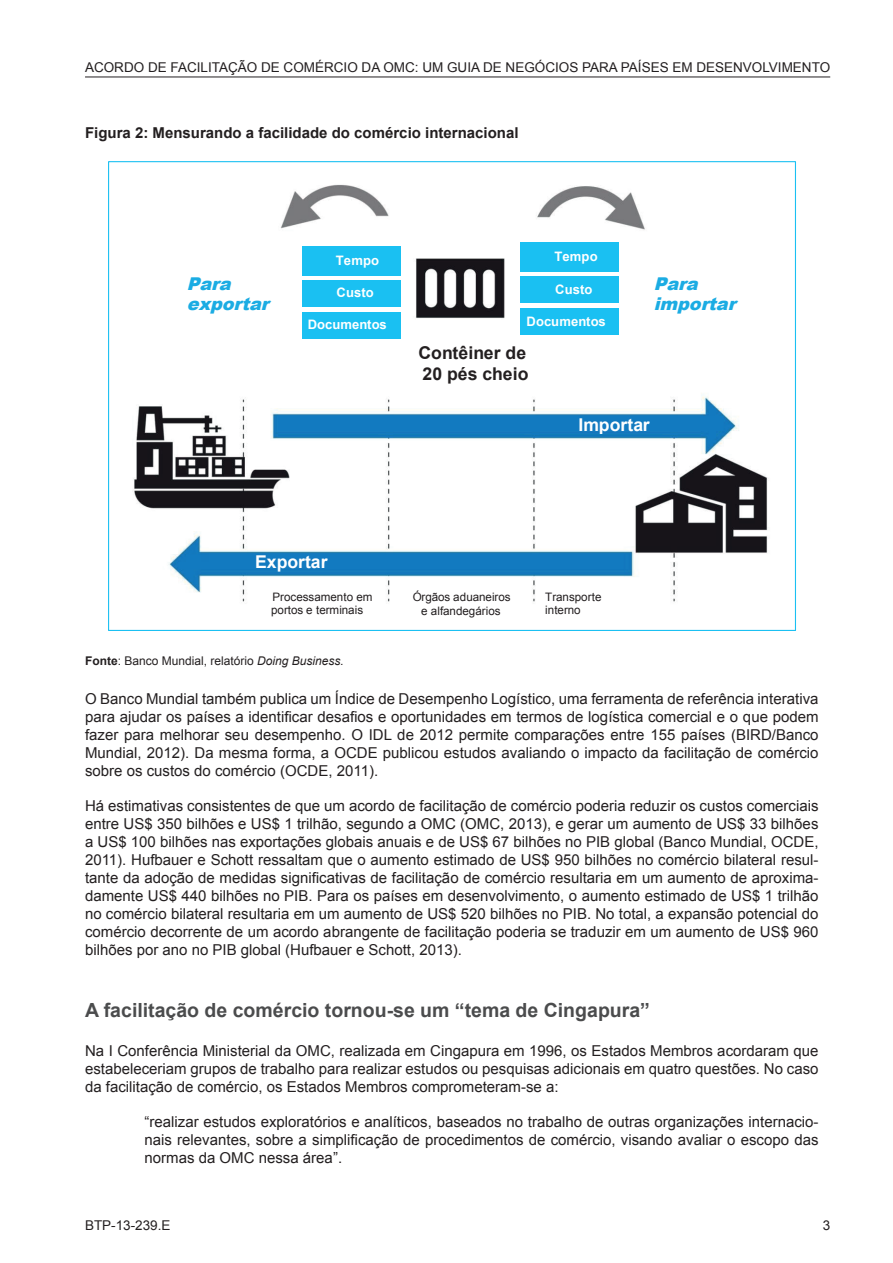
<style>
.page{position:relative;width:893px;height:1263px;background:#fff}
.page>*{position:absolute;margin:0;border:0;box-sizing:border-box;transform-origin:0 0}
.t1{font:700 19.5px "Arial";color:#4b4c4d}
.t2{font:italic 900 17.7px/20.9px "Arial";color:#1bace3}
.t3{font:700 17.7px/20.9px "Arial";letter-spacing:.005em;color:#231f20}
.t4{font:700 17.7px "Arial";color:#fff}
.t5{font:15px/18px "Arial";color:#231f20;text-align:justify}
.t6{font:700 15px "Arial";color:#231f20}
.t7{font:13.5px "Arial";color:#231f20}
.t8{font:700 13.05px "Arial";letter-spacing:.01em;color:#fff}
.t9{font:12px "Arial";color:#231f20}
.t10{font:11.7px/14.4px "Arial";letter-spacing:-.005em;color:#231f20}
.s1{font-weight:700}
.s2{font-style:italic}
</style>
<div class="page">
<hr style="left:85px;top:77px;width:745px;height:1px;background:#231f20">
<img style="left:133px;top:184px;width:636px;height:418px">
<div style="left:176px;top:263px;width:130px;height:46px;background:#fff"></div>
<div style="left:520px;top:243px;width:99px;height:29px;background:#1ac0f2"></div>
<div style="left:520px;top:276px;width:99px;height:27px;background:#1ac0f2"></div>
<div style="left:520px;top:308px;width:99px;height:27px;background:#1ac0f2"></div>
<div style="left:302px;top:246px;width:99px;height:30px;background:#1ac0f2"></div>
<div style="left:302px;top:280px;width:99px;height:26px;background:#1ac0f2"></div>
<div style="left:302px;top:312px;width:99px;height:26px;background:#1ac0f2"></div>
<img style="left:185px;top:309px;width:97px;height:24px">
<img style="left:652px;top:274px;width:96px;height:55px">
<img style="left:307px;top:338px;width:82px;height:1px">
<img style="left:413px;top:343px;width:120px;height:41px">
<img style="left:577px;top:413px;width:92px;height:20px">
<div style="left:254px;top:553px;width:80px;height:20px;background:#127ac0"></div>
<img style="left:544px;top:590px;width:96px;height:12px">
<img style="left:271px;top:590px;width:104px;height:12px">
<p class="t7" style="left:85px;top:59px;width:747px">ACORDO DE FACILITAÇÃO DE COMÉRCIO DA OMC: UM GUIA DE NEGÓCIOS PARA PAÍSES EM DESENVOLVIMENTO</p>
<p class="t6" style="left:85px;top:123px;width:435px">Figura 2: Mensurando a facilidade do comércio internacional</p>
<p class="t8" style="left:336px;top:251px;width:45px">Tempo</p>
<p class="t8" style="left:554px;top:247px;width:45px">Tempo</p>
<p class="t2" style="left:187px;top:272px;width:90px">Para exportar</p>
<p class="t2" style="left:654px;top:273px;width:90px;line-height:20.1px">Para importar</p>
<p class="t8" style="left:337px;top:284px;width:39px">Custo</p>
<p class="t8" style="left:555px;top:281px;width:39px">Custo</p>
<p class="t8" style="left:308px;top:316px;width:81px">Documentos</p>
<p class="t8" style="left:527px;top:313px;width:81px">Documentos</p>
<p class="t3" style="left:418px;top:343px;width:112px">Contêiner de<br>20 pés cheio</p>
<p class="t4" style="left:578px;top:413px;width:73px">Importar</p>
<p class="t4" style="left:255px;top:550px;width:74px">Exportar</p>
<p class="t10" style="left:413px;top:590px;width:99px;text-align:center">Órgãos aduaneiros e alfandegários</p>
<p class="t10" style="left:545px;top:590px;width:58px;line-height:13px">Transporte interno</p>
<p class="t10" style="left:271px;top:590px;width:103px;line-height:13.4px">Processamento em portos e terminais</p>
<p class="t9" style="left:85px;top:652px;width:260px"><span class="s1">Fonte</span>: Banco Mundial, relatório <span class="s2">Doing Business.</span></p>
<p class="t5" style="left:85px;top:690px;width:735px">O Banco Mundial também publica um Índice de Desempenho Logístico, uma ferramenta de referência interativa para ajudar os países a identificar desafios e oportunidades em termos de logística comercial e o que podem fazer para melhorar seu desempenho. O IDL de 2012 permite comparações entre 155 países (BIRD/Banco Mundial, 2012). Da mesma forma, a OCDE publicou estudos avaliando o impacto da facilitação de comércio sobre os custos do comércio (OCDE, 2011).</p>
<p class="t5" style="left:85px;top:797px;width:735px">Há estimativas consistentes de que um acordo de facilitação de comércio poderia reduzir os custos comerciais entre US$ 350 bilhões e US$ 1 trilhão, segundo a OMC (OMC, 2013), e gerar um aumento de US$ 33 bilhões a US$ 100 bilhões nas exportações globais anuais e de US$ 67 bilhões no PIB global (Banco Mundial, OCDE, 2011). Hufbauer e Schott ressaltam que o aumento estimado de US$ 950 bilhões no comércio bilateral resul&shy;tante da adoção de medidas significativas de facilitação de comércio resultaria em um aumento de aproxima&shy;damente US$ 440 bilhões no PIB. Para os países em desenvolvimento, o aumento estimado de US$ 1 trilhão no comércio bilateral resultaria em um aumento de US$ 520 bilhões no PIB. No total, a expansão potencial do comércio decorrente de um acordo abrangente de facilitação poderia se traduzir em um aumento de US$ 960 bilhões por ano no PIB global (Hufbauer e Schott, 2013).</p>
<h1 class="t1" style="left:85px;top:997px;width:566px">A facilitação de comércio tornou-se um “tema de Cingapura”</h1>
<p class="t5" style="left:85px;top:1042px;width:735px">Na I Conferência Ministerial da OMC, realizada em Cingapura em 1996, os Estados Membros acordaram que estabeleceriam grupos de trabalho para realizar estudos ou pesquisas adicionais em quatro questões. No caso da facilitação de comércio, os Estados Membros comprometeram-se a:</p>
<p class="t5" style="left:145px;top:1113px;width:675px">“realizar estudos exploratórios e analíticos, baseados no trabalho de outras organizações internacio&shy;nais relevantes, sobre a simplificação de procedimentos de comércio, visando avaliar o escopo das normas da OMC nessa área”.</p>
<p class="t7" style="left:85px;top:1217px;width:87px">BTP-13-239.E</p>
<p class="t7" style="left:823px;top:1217px;width:9px">3</p>
</div>
